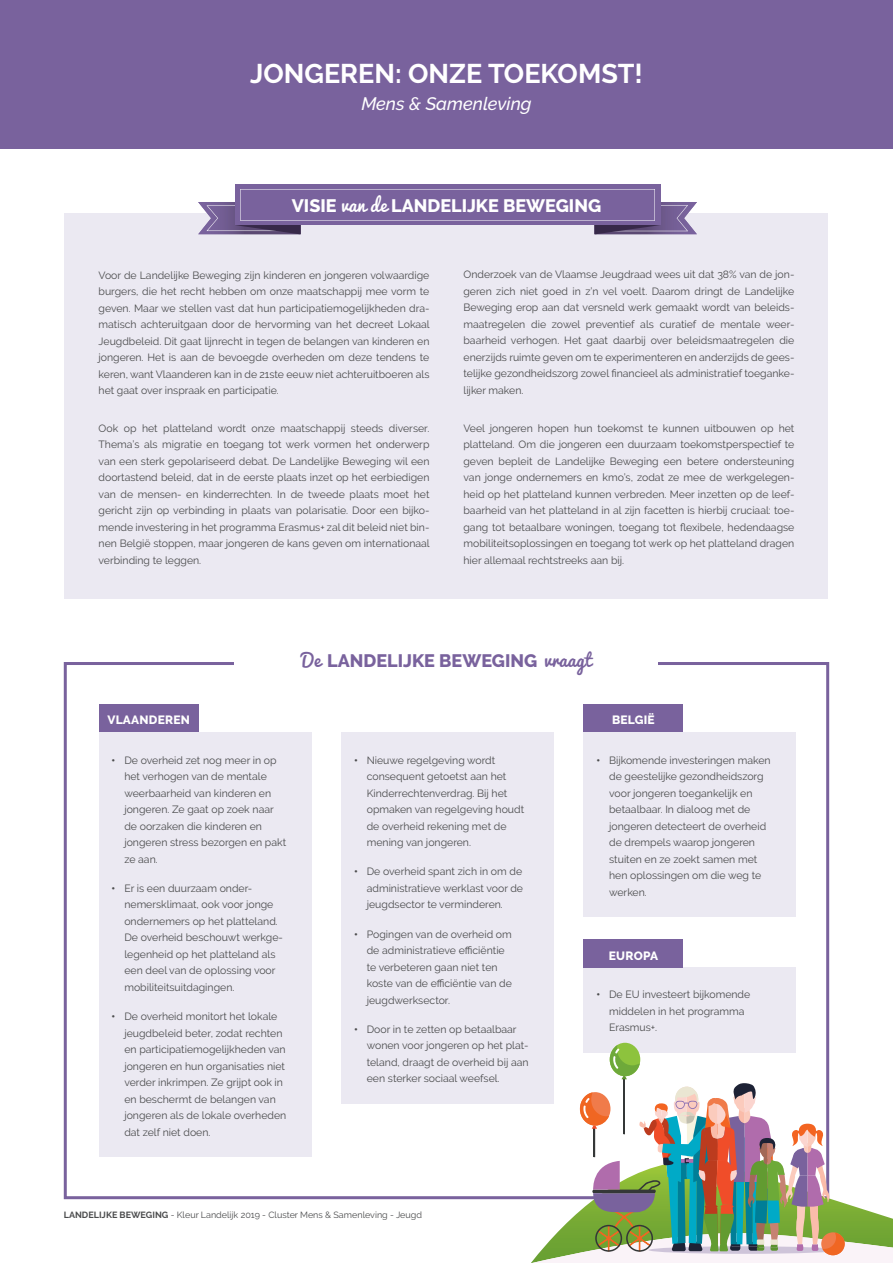
<style>
.page{position:relative;width:893px;height:1263px;background:#fff}
.page>*{position:absolute;margin:0;border:0;box-sizing:border-box;transform-origin:0 0}
.t1{font:700 27px "Raleway";color:#fff}
.t2{font:800 18px "Raleway";color:#fff}
.t3{font:800 18px "Raleway";color:#79629d}
.t4{font:italic 500 18px "Raleway";color:#fff}
.t5{font:800 12px "Raleway";letter-spacing:.02em;color:#fff}
.t6{font:10.5px/16.5px "Raleway";color:#4b4c4d}
.t7{font:9px "Raleway";color:#4b4c4d}
.s1{font-family:"Pacifico";font-weight:400}
.s2{font-weight:800}
.s3{font-weight:700}
</style>
<div class="page">
<div style="left:0;top:0;width:893px;height:149px;background:#79629d"></div>
<div style="left:584px;top:967px;width:212px;height:85px;background:#ebe9f2"></div>
<div style="left:99px;top:704px;width:99px;height:28px;background:#79629d"></div>
<div style="left:584px;top:704px;width:99px;height:28px;background:#79629d"></div>
<div style="left:584px;top:940px;width:99px;height:28px;background:#79629d"></div>
<div style="left:99px;top:732px;width:212px;height:425px;background:#ebe9f2"></div>
<div style="left:341px;top:732px;width:213px;height:372px;background:#ebe9f2"></div>
<div style="left:584px;top:732px;width:212px;height:185px;background:#ebe9f2"></div>
<div style="left:65px;top:213px;width:763px;height:386px;background:#ebe9f2"></div>
<div style="left:235px;top:185px;width:425px;height:40px;background:#79629d"></div>
<svg style="left:198px;top:189px;width:499px;height:46px"></svg>
<div style="left:610px;top:1043px;width:30px;height:33px;background:#8dc33d;border-radius:50%"></div>
<svg style="left:531px;top:1045px;width:362px;height:218px"></svg>
<h1 class="t1" style="left:250px;top:58px;width:394px">JONGEREN: ONZE TOEKOMST!</h1>
<h2 class="t4" style="left:361px;top:93px;width:172px">Mens &amp; Samenleving</h2>
<h2 class="t2" style="left:292px;top:196px;width:311px">VISIE <span class="s1">van de</span> LANDELIJKE BEWEGING</h2>
<p class="t6" style="left:99px;top:267px;width:333px;text-align:justify">Voor de Landelijke Beweging zijn kinderen en jongeren volwaardige burgers, die het recht hebben om onze maatschappij mee vorm te geven. Maar we stellen vast dat hun participatiemogelijkheden dra&shy;matisch achteruitgaan door de hervorming van het decreet Lokaal Jeugdbeleid. Dit gaat lijnrecht in tegen de belangen van kinderen en jongeren. Het is aan de bevoegde overheden om deze tendens te keren, want Vlaanderen kan in de 21ste eeuw niet achteruitboeren als het gaat over inspraak en participatie.</p>
<p class="t6" style="left:99px;top:420px;width:333px;text-align:justify">Ook op het platteland wordt onze maatschappij steeds diverser.<br>Thema’s als migratie en toegang tot werk vormen het onderwerp van een sterk gepolariseerd debat. De Landelijke Beweging wil een doortastend beleid, dat in de eerste plaats inzet op het eerbiedigen van de mensen- en kinderrechten. In de tweede plaats moet het gericht zijn op verbinding in plaats van polarisatie. Door een bijko&shy;mende investering in het programma Erasmus+ zal dit beleid niet bin&shy;nen België stoppen, maar jongeren de kans geven om internationaal verbinding te leggen.</p>
<p class="t6" style="left:463px;top:266px;width:332px;text-align:justify">Onderzoek van de Vlaamse Jeugdraad wees uit dat 38% van de jon&shy;geren zich niet goed in z’n vel voelt. Daarom dringt de Landelijke Beweging erop aan dat versneld werk gemaakt wordt van beleids&shy;maatregelen die zowel preventief als curatief de mentale weer&shy;baarheid verhogen. Het gaat daarbij over beleidsmaatregelen die enerzijds ruimte geven om te experimenteren en anderzijds de gees&shy;telijke gezondheidszorg zowel financieel als administratief toeganke&shy;lijker maken.</p>
<p class="t6" style="left:463px;top:420px;width:332px;text-align:justify">Veel jongeren hopen hun toekomst te kunnen uitbouwen op het platteland. Om die jongeren een duurzaam toekomstperspectief te geven bepleit de Landelijke Beweging een betere ondersteuning van jonge ondernemers en kmo’s, zodat ze mee de werkgelegen&shy;heid op het platteland kunnen verbreden. Meer inzetten op de leef&shy;baarheid van het platteland in al zijn facetten is hierbij cruciaal: toe&shy;gang tot betaalbare woningen, toegang tot flexibele, hedendaagse mobiliteitsoplossingen en toegang tot werk op het platteland dragen hier allemaal rechtstreeks aan bij.</p>
<h2 class="t3" style="left:301px;top:650px;width:292px"><span class="s1">De</span> LANDELIJKE BEWEGING <span class="s1">vraagt</span></h2>
<p class="t5" style="left:107px;top:713px;width:84px">VLAANDEREN</p>
<p class="t5" style="left:612px;top:713px;width:44px">BELGIË</p>
<p class="t6" style="left:124px;top:752px;width:163px;text-indent:-13px"><span class="s2">•</span> De overheid zet nog meer in op het verhogen van de mentale weerbaarheid van kinderen en jongeren. Ze gaat op zoek naar de oorzaken die kinderen en jongeren stress bezorgen en pakt ze aan.</p>
<p class="t6" style="left:124px;top:880px;width:160px;text-indent:-13px"><span class="s2">•</span> Er is een duurzaam onder&shy;nemersklimaat, ook voor jonge ondernemers op het platteland.<br>De overheid beschouwt werkge&shy;legenheid op het platteland als een deel van de oplossing voor mobiliteitsuitdagingen.</p>
<p class="t6" style="left:124px;top:1008px;width:163px;text-indent:-13px"><span class="s2">•</span> De overheid monitort het lokale jeugdbeleid beter, zodat rechten en participatiemogelijkheden van jongeren en hun organisaties niet verder inkrimpen. Ze grijpt ook in en beschermt de belangen van jongeren als de lokale overheden dat zelf niet doen.</p>
<p class="t6" style="left:367px;top:752px;width:159px;text-indent:-13px"><span class="s2">•</span> Nieuwe regelgeving wordt consequent getoetst aan het<br>Kinderrechtenverdrag. Bij het opmaken van regelgeving houdt de overheid rekening met de mening van jongeren.</p>
<p class="t6" style="left:367px;top:863px;width:158px;text-align:justify;text-indent:-13px"><span class="s2">•</span> De overheid spant zich in om de administratieve werklast voor de jeugdsector te verminderen.</p>
<p class="t6" style="left:367px;top:926px;width:147px;text-indent:-13px"><span class="s2">•</span> Pogingen van de overheid om de administratieve efficiëntie te verbeteren gaan niet ten koste van de efficiëntie van de jeugdwerksector.</p>
<p class="t6" style="left:367px;top:1021px;width:163px;text-indent:-13px"><span class="s2">•</span> Door in te zetten op betaalbaar wonen voor jongeren op het plat&shy;teland, draagt de overheid bij aan een sterker sociaal weefsel.</p>
<p class="t7" style="left:64px;top:1210px;width:360px"><span class="s3">LANDELIJKE BEWEGING</span> - Kleur Landelijk 2019 - Cluster Mens &amp; Samenleving - Jeugd</p>
<p class="t6" style="left:609px;top:752px;width:163px;text-indent:-13px"><span class="s2">•</span> Bijkomende investeringen maken de geestelijke gezondheidszorg voor jongeren toegankelijk en betaalbaar. In dialoog met de jongeren detecteert de overheid de drempels waarop jongeren stuiten en ze zoekt samen met hen oplossingen om die weg te werken.</p>
<p class="t5" style="left:609px;top:948px;width:51px">EUROPA</p>
<p class="t6" style="left:609px;top:986px;width:143px;text-indent:-13px"><span class="s2">•</span> De EU investeert bijkomende middelen in het programma<br>Erasmus+.</p>
</div>
